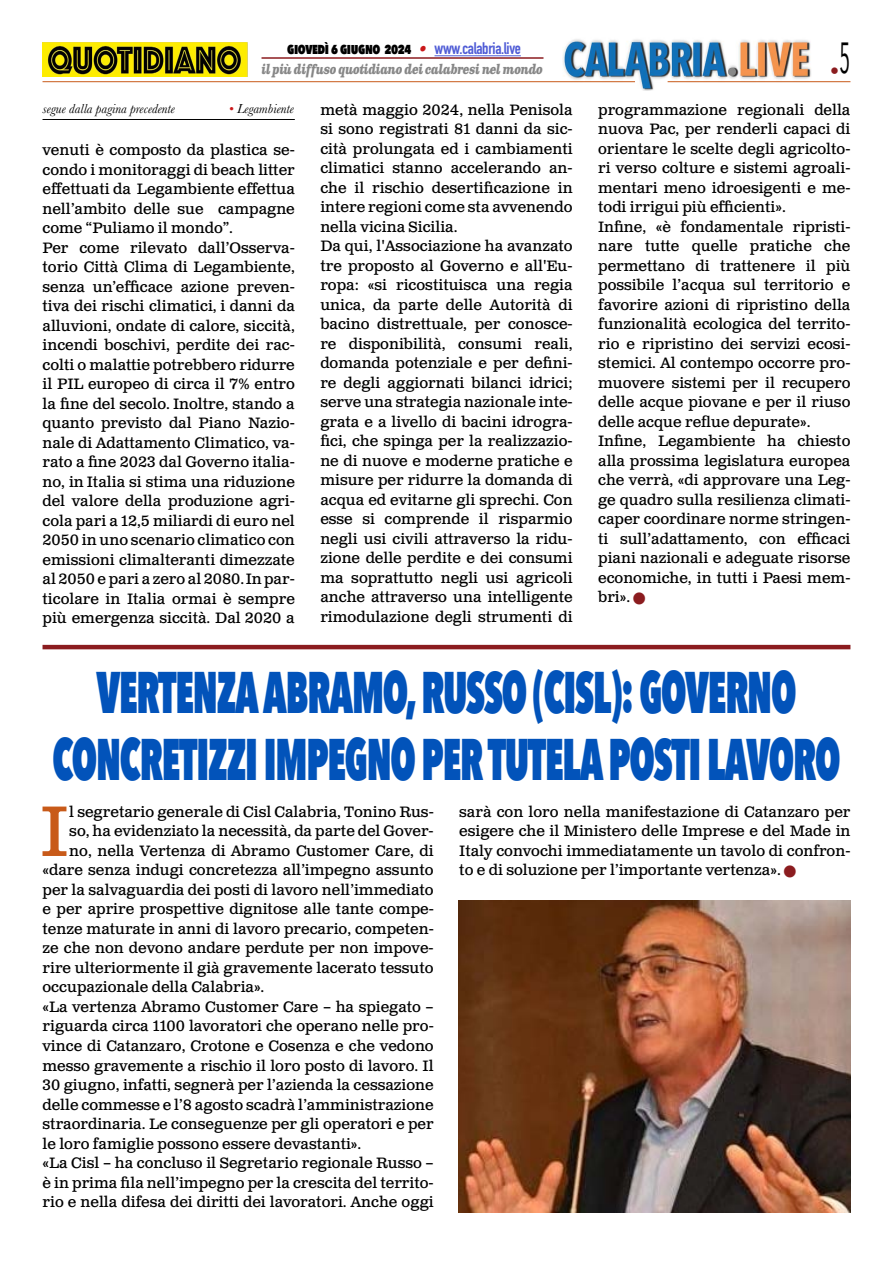
<style>
.page{position:relative;width:893px;height:1263px;background:#fff}
.page>*{position:absolute;margin:0;border:0;box-sizing:border-box;transform-origin:0 0}
.t1{font:71.25px "Clarendon Text Pro";color:#c85a19}
.t2{font:800 58.5px/67.5px "Avenir Next Condensed";letter-spacing:-.03em;color:#0253ba;text-align:center;scale:.68 1}
.t3{font:18px "Avenir Next Condensed";color:#8b1c1f}
.t4{font:15px/19.5px "Clarendon Text Pro";color:#000}
.t5{font:800 15px "Avenir Next Condensed";letter-spacing:-.03em;color:#000;scale:.9 1}
.t6{font:italic 700 13.5px "Clarendon Text Pro";letter-spacing:-.05em;color:#878787;scale:.79 1}
.t7{font:italic 13.5px "Baskerville";color:#000}
.s1{font-family:"Clarendon Text Pro";font-weight:700;font-style:italic;color:#ca181a}
.s2{font-family:"DIN Condensed";font-weight:700;font-size:16.5px;color:#4f5cd6}
.s3{color:#ca181a}
.s4{color:#8b1c1f}
</style>
<div class="page">
<img style="left:563px;top:39px;width:248px;height:51px">
<hr style="left:43px;top:81px;width:592px;height:1px;background:#c85a19">
<hr style="left:668px;top:81px;width:182px;height:1px;background:#c85a19">
<hr style="left:434px;top:55px;width:87px;height:1px;background:#4f5cd6">
<hr style="left:261px;top:57px;width:282px;height:2px;background:#8b1c1f">
<img style="left:43px;top:42px;width:204px;height:35px">
<hr style="left:43px;top:119px;width:252px;height:1px;background:#000">
<hr style="left:43px;top:645px;width:807px;height:4px;background:#8b1c1f">
<img style="left:459px;top:901px;width:391px;height:312px">
<p class="t5" style="left:287px;top:39px;width:261px">giovedì 6 giugno 2024 <span class="s1">•</span> <span class="s2">www.calabria.live</span></p>
<p class="t6" style="left:261px;top:61px;width:358px">il più diffuso quotidiano dei calabresi nel mondo</p>
<p class="t3" style="left:830px;top:55px;width:22px">•<sup>5</sup></p>
<p class="t7" style="left:43px;top:100px;width:134px">segue dalla pagina precedente</p>
<p class="t7" style="left:229px;top:100px;width:66px"><span class="s3">•</span> Legambiente</p>
<p class="t4" style="left:43px;top:141px;width:254px">venuti è composto da plastica se&shy;condo i monitoraggi di beach litter effettuati da Legambiente effettua nell’ambito delle sue campagne come “Puliamo il mondo”.<br>Per come rilevato dall’Osserva&shy;torio Città Clima di Legambiente, senza un’efficace azione preven&shy;tiva dei rischi climatici, i danni da alluvioni, ondate di calore, siccità, incendi boschivi, perdite dei rac&shy;colti o malattie potrebbero ridurre il PIL europeo di circa il 7% entro la fine del secolo. Inoltre, stando a quanto previsto dal Piano Nazio&shy;nale di Adattamento Climatico, va&shy;rato a fine 2023 dal Governo italia&shy;no, in Italia si stima una riduzione del valore della produzione agri&shy;cola pari a 12,5 miliardi di euro nel 2050 in uno scenario climatico con emissioni climalteranti dimezzate al 2050 e pari a zero al 2080. In par&shy;ticolare in Italia ormai è sempre più emergenza siccità. Dal 2020 a</p>
<p class="t4" style="left:320px;top:101px;width:254px">metà maggio 2024, nella Penisola si sono registrati 81 danni da sic&shy;cità prolungata ed i cambiamenti climatici stanno accelerando an&shy;che il rischio desertificazione in intere regioni come sta avvenendo nella vicina Sicilia.<br>Da qui, l'Associazione ha avanzato tre proposto al Governo e all'Eu&shy;ropa: «si ricostituisca una regia unica, da parte delle Autorità di bacino distrettuale, per conosce&shy;re disponibilità, consumi reali, domanda potenziale e per defini&shy;re degli aggiornati bilanci idrici; serve una strategia nazionale inte&shy;grata e a livello di bacini idrogra&shy;fici, che spinga per la realizzazio&shy;ne di nuove e moderne pratiche e misure per ridurre la domanda di acqua ed evitarne gli sprechi. Con esse si comprende il risparmio negli usi civili attraverso la ridu&shy;zione delle perdite e dei consumi ma soprattutto negli usi agricoli anche attraverso una intelligente rimodulazione degli strumenti di</p>
<p class="t4" style="left:598px;top:101px;width:254px">programmazione regionali della nuova Pac, per renderli capaci di orientare le scelte degli agricolto&shy;ri verso colture e sistemi agroali&shy;mentari meno idroesigenti e me&shy;todi irrigui più efficienti».<br>Infine, «è fondamentale ripristi&shy;nare tutte quelle pratiche che permettano di trattenere il più possibile l’acqua sul territorio e favorire azioni di ripristino della funzionalità ecologica del territo&shy;rio e ripristino dei servizi ecosi&shy;stemici. Al contempo occorre pro&shy;muovere sistemi per il recupero delle acque piovane e per il riuso delle acque reflue depurate».<br>Infine, Legambiente ha chiesto alla prossima legislatura europea che verrà, «di approvare una Leg&shy;ge quadro sulla resilienza climati&shy;caper coordinare norme stringen&shy;ti sull’adattamento, con efficaci piani nazionali e adeguate risorse economiche, in tutti i Paesi mem&shy;bri». <span class="s4">■</span></p>
<h2 class="t2" style="left:52px;top:658px;width:1161px">VERTENZA ABRAMO, RUSSO (CISL): GOVERNO<br>CONCRETIZZI IMPEGNO PER TUTELA POSTI LAVORO</h2>
<h1 class="t1" style="left:40px;top:788px;width:31px">I</h1>
<p class="t4" style="left:69px;top:803px;width:366px">l segretario generale di Cisl Calabria, Tonino Rus-</p>
<p class="t4" style="left:459px;top:803px;width:393px;text-align:justify">sarà con loro nella manifestazione di Catanzaro per esigere che il Ministero delle Imprese e del Made in Italy convochi immediatamente un tavolo di confron&shy;to e di soluzione per l’importante vertenza». <span class="s4">■</span></p>
<p class="t4" style="left:69px;top:822px;width:366px">so, ha evidenziato la necessità, da parte del Gover-</p>
<p class="t4" style="left:69px;top:842px;width:366px">no, nella Vertenza di Abramo Customer Care, di</p>
<p class="t4" style="left:43px;top:861px;width:393px">«dare senza indugi concretezza all’impegno assunto</p>
<p class="t4" style="left:43px;top:881px;width:393px">per la salvaguardia dei posti di lavoro nell’immediato</p>
<p class="t4" style="left:43px;top:900px;width:393px">e per aprire prospettive dignitose alle tante compe-</p>
<p class="t4" style="left:43px;top:920px;width:393px">tenze maturate in anni di lavoro precario, competen-</p>
<p class="t4" style="left:43px;top:939px;width:393px">ze che non devono andare perdute per non impove-</p>
<p class="t4" style="left:43px;top:959px;width:393px">rire ulteriormente il già gravemente lacerato tessuto</p>
<p class="t4" style="left:43px;top:978px;width:223px">occupazionale della Calabria».</p>
<p class="t4" style="left:43px;top:998px;width:393px">«La vertenza Abramo Customer Care – ha spiegato –</p>
<p class="t4" style="left:43px;top:1017px;width:393px">riguarda circa 1100 lavoratori che operano nelle pro-</p>
<p class="t4" style="left:43px;top:1037px;width:393px">vince di Catanzaro, Crotone e Cosenza e che vedono</p>
<p class="t4" style="left:43px;top:1056px;width:393px">messo gravemente a rischio il loro posto di lavoro. Il</p>
<p class="t4" style="left:43px;top:1076px;width:393px">30 giugno, infatti, segnerà per l’azienda la cessazione</p>
<p class="t4" style="left:43px;top:1095px;width:393px">delle commesse e l’8 agosto scadrà l’amministrazione</p>
<p class="t4" style="left:43px;top:1115px;width:393px">straordinaria. Le conseguenze per gli operatori e per</p>
<p class="t4" style="left:43px;top:1134px;width:320px">le loro famiglie possono essere devastanti».</p>
<p class="t4" style="left:43px;top:1154px;width:393px">«La Cisl – ha concluso il Segretario regionale Russo –</p>
<p class="t4" style="left:43px;top:1173px;width:393px">è in prima fila nell’impegno per la crescita del territo-</p>
<p class="t4" style="left:43px;top:1193px;width:393px">rio e nella difesa dei diritti dei lavoratori. Anche oggi</p>
</div>
